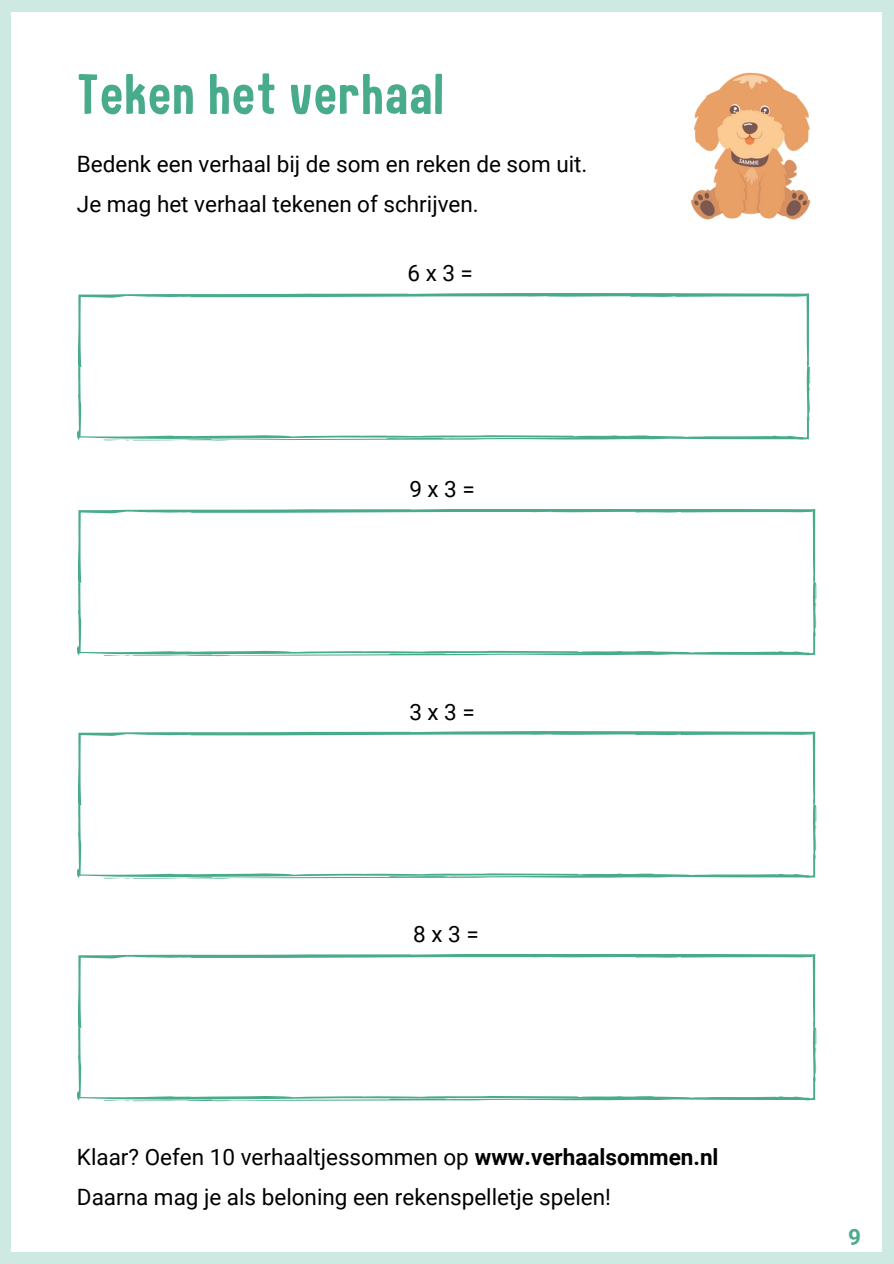
<style>
.page{position:relative;width:894px;height:1264px;background:#fff}
.page>*{position:absolute;margin:0;border:0;box-sizing:border-box;transform-origin:0 0}
.t1{font:57px "Childling";letter-spacing:.02em;color:#48ab8b}
.t2{font:22.5px "Roboto";color:#000}
.t3{font:700 22.5px "Roboto";color:#4eac8e}
.s1{font-weight:700}
</style>
<div class="page">
<div style="left:0;top:0;width:893px;height:1263px;background:#cee8e2"></div>
<div style="left:11px;top:12px;width:871px;height:1239px;background:#fff"></div>
<svg style="left:77px;top:293px;width:733px;height:148px"></svg>
<svg style="left:77px;top:509px;width:739px;height:147px"></svg>
<svg style="left:77px;top:731px;width:739px;height:148px"></svg>
<svg style="left:77px;top:954px;width:739px;height:147px"></svg>
<img style="left:690px;top:72px;width:121px;height:148px">
<p class="t1" style="left:77px;top:68px;width:368px">Teken het verhaal</p>
<p class="t2" style="left:77px;top:151px;width:512px">Bedenk een verhaal bij de som en reken de som uit.</p>
<p class="t2" style="left:77px;top:191px;width:403px">Je mag het verhaal tekenen of schrijven.</p>
<p class="t2" style="left:407px;top:260px;width:67px">6 x 3 =</p>
<p class="t2" style="left:409px;top:476px;width:67px">9 x 3 =</p>
<p class="t2" style="left:409px;top:698px;width:67px">3 x 3 =</p>
<p class="t2" style="left:413px;top:921px;width:67px">8 x 3 =</p>
<p class="t2" style="left:77px;top:1143px;width:643px">Klaar? Oefen 10 verhaaltjessommen op <span class="s1">www.verhaalsommen.nl</span></p>
<p class="t2" style="left:77px;top:1184px;width:535px">Daarna mag je als beloning een rekenspelletje spelen!</p>
<p class="t3" style="left:848px;top:1224px;width:14px">9</p>
</div>
